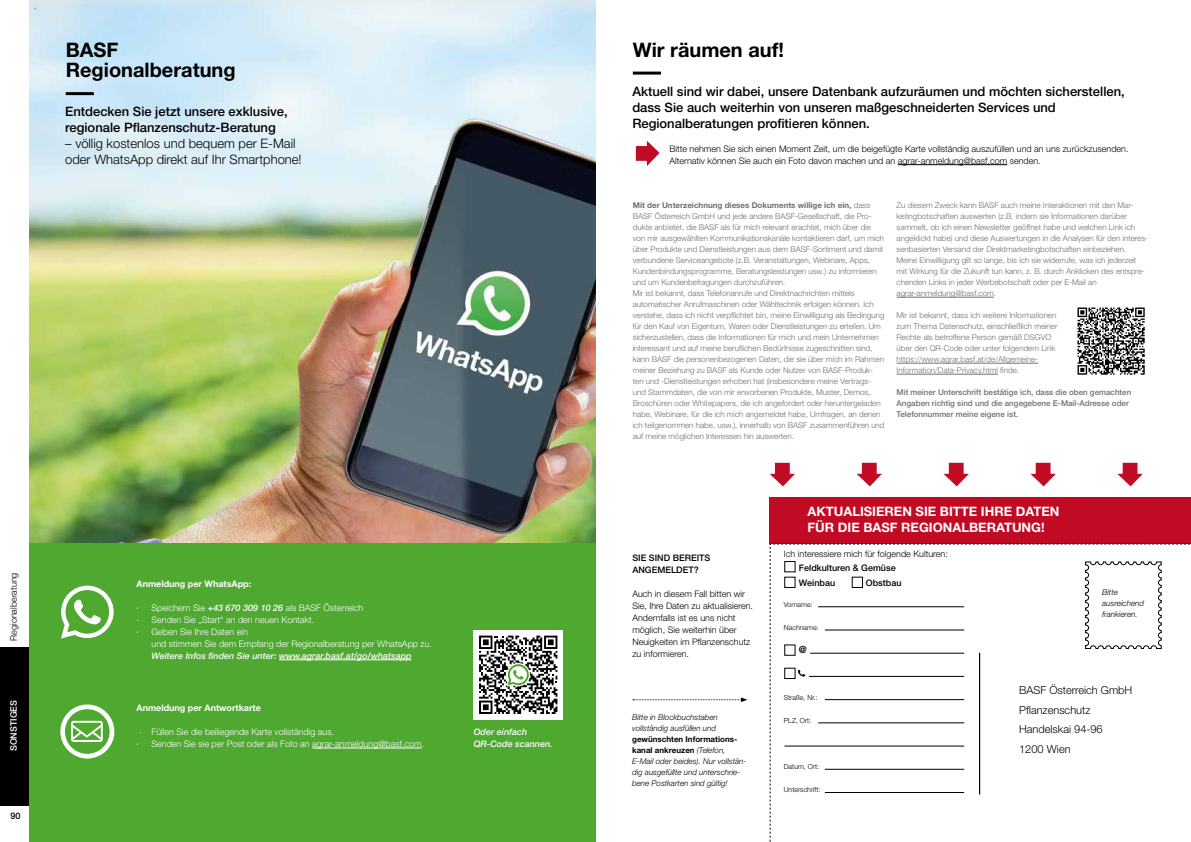
<style>
.page{position:relative;width:1191px;height:842px;background:#fff}
.page>*{position:absolute;margin:0;border:0;box-sizing:border-box;transform-origin:0 0}
.t1{font:700 20px/20px "Helvetica Neue LT Std";color:#000}
.t2{font:500 13px/16px "Helvetica Neue LT Std";color:#000}
.t3{font:300 13px/16px "Helvetica Neue LT Std";color:#000}
.t4{font:700 13px/16px "Helvetica Neue LT Std";color:#fff}
.t5{font:300 11px/19.7px "Helvetica Neue LT Std";color:#000}
.t6{font:700 10px "Helvetica Neue LT Std";color:#000}
.t7{font:300 9px/12px "Helvetica Neue LT Std";color:#000}
.t8{font:300 9px/12px "Helvetica Neue LT Std";color:#fff}
.t9{font:italic 500 9px/12px "Helvetica Neue LT Std";color:#fff}
.t10{font:500 9px/12px "Helvetica Neue LT Std";color:#000}
.t11{font:700 9px "Helvetica Neue LT Std";color:#fff}
.t12{font:500 9px "Helvetica Neue LT Std";color:#fff}
.t13{font:300 8px/11px "Helvetica Neue LT Std";color:#706f6f}
.t14{font:italic 300 8px/11px "Helvetica Neue LT Std";color:#000}
.t15{font:500 8px/11px "Helvetica Neue LT Std";color:#706f6f}
.t16{font:300 7px "Helvetica Neue LT Std";color:#000}
.s1{font-weight:700}
.s2{font-weight:500;font-style:italic}
.s3{font-weight:700;font-style:normal}
</style>
<div class="page">
<div style="left:769px;top:497px;width:422px;height:46px;background:#c10b25"></div>
<div style="left:0;top:647px;width:29px;height:159px;background:#000"></div>
<img style="left:29px;top:0;width:566px;height:543px">
<hr style="left:66px;top:92px;width:28px;height:3px;background:#000">
<hr style="left:633px;top:72px;width:28px;height:3px;background:#000">
<hr style="left:898px;top:164px;width:109px;height:1px;background:#000">
<div style="left:29px;top:543px;width:566px;height:299px;background:#4fa830"></div>
<svg style="left:61px;top:586px;width:53px;height:52px"></svg>
<svg style="left:60px;top:704px;width:54px;height:54px"></svg>
<hr style="left:312px;top:748px;width:110px;height:1px;background:#fff">
<hr style="left:279px;top:659px;width:133px;height:1px;background:#fff">
<hr style="left:896px;top:297px;width:98px;height:1px;background:#706f6f">
<hr style="left:896px;top:363px;width:142px;height:1px;background:#706f6f">
<hr style="left:896px;top:374px;width:102px;height:1px;background:#706f6f">
<svg style="left:1077px;top:307px;width:67px;height:68px"></svg>
<svg style="left:636px;top:141px;width:23px;height:25px"></svg>
<svg style="left:769px;top:463px;width:26px;height:23px"></svg>
<svg style="left:856px;top:463px;width:26px;height:23px"></svg>
<svg style="left:1030px;top:463px;width:25px;height:23px"></svg>
<svg style="left:943px;top:463px;width:26px;height:23px"></svg>
<svg style="left:1117px;top:463px;width:25px;height:23px"></svg>
<svg style="left:633px;top:697px;width:114px;height:5px"></svg>
<div style="left:473px;top:630px;width:90px;height:89px;background:#fff"></div>
<svg style="left:479px;top:635px;width:78px;height:79px"></svg>
<svg style="left:769px;top:543px;width:422px;height:299px"></svg>
<p class="t7" style="left:8px;top:641px;width:70px;rotate:-90deg">Regionalberatung</p>
<p class="t12" style="left:8px;top:751px;width:53px;rotate:-90deg">SONSTIGES</p>
<p class="t10" style="left:11px;top:810px;width:12px">90</p>
<h1 class="t1" style="left:66px;top:39px;width:171px">BASF<br>Regionalberatung</h1>
<h1 class="t1" style="left:633px;top:39px;width:153px">Wir räumen auf!</h1>
<h2 class="t2" style="left:65px;top:104px;width:224px">Entdecken Sie jetzt unsere exklusive, regionale Pflanzenschutz-Beratung</h2>
<h2 class="t3" style="left:65px;top:135px;width:238px">– völlig kostenlos und bequem per E-Mail oder WhatsApp direkt auf Ihr Smartphone!</h2>
<h2 class="t2" style="left:632px;top:83px;width:494px">Aktuell sind wir dabei, unsere Datenbank aufzuräumen und möchten sicherstellen, dass Sie auch weiterhin von unseren maßgeschneiderten Services und<br>Regionalberatungen profitieren können.</h2>
<p class="t7" style="left:669px;top:142px;width:461px">Bitte nehmen Sie sich einen Moment Zeit, um die beigefügte Karte vollständig auszufüllen und an uns zurückzusenden.<br>Alternativ können Sie auch ein Foto davon machen und an agrar-anmeldung@basf.com senden.</p>
<p class="t13" style="left:633px;top:200px;width:253px"><span class="s1">Mit der Unterzeichnung dieses Dokuments willige ich ein,</span> dass BASF Österreich GmbH und jede andere BASF-Gesellschaft, die Pro&shy;dukte anbietet, die BASF als für mich relevant erachtet, mich über die von mir ausgewählten Kommunikationskanäle kontaktieren darf, um mich über Produkte und Dienstleistungen aus dem BASF-Sortiment und damit verbundene Serviceangebote (z.B. Veranstaltungen, Webinare, Apps, Kundenbindungsprogramme, Beratungsleistungen usw.) zu informieren und um Kundenbefragungen durchzuführen.<br>Mir ist bekannt, dass Telefonanrufe und Direktnachrichten mittels automatischer Anrufmaschinen oder Wähltechnik erfolgen können. Ich verstehe, dass ich nicht verpflichtet bin, meine Einwilligung als Bedingung für den Kauf von Eigentum, Waren oder Dienstleistungen zu erteilen. Um sicherzustellen, dass die Informationen für mich und mein Unternehmen interessant und auf meine beruflichen Bedürfnisse zugeschnitten sind, kann BASF die personenbezogenen Daten, die sie über mich im Rahmen meiner Beziehung zu BASF als Kunde oder Nutzer von BASF-Produk&shy;ten und -Dienstleistungen erhoben hat (insbesondere meine Vertrags&shy;und Stammdaten, die von mir erworbenen Produkte, Muster, Demos, Broschüren oder Whitepapers, die ich angefordert oder heruntergeladen habe, Webinare, für die ich mich angemeldet habe, Umfragen, an denen ich teilgenommen habe, usw.), innerhalb von BASF zusammenführen und auf meine möglichen Interessen hin auswerten.</p>
<p class="t13" style="left:896px;top:200px;width:253px">Zu diesem Zweck kann BASF auch meine Interaktionen mit den Mar&shy;ketingbotschaften auswerten (z.B. indem sie Informationen darüber sammelt, ob ich einen Newsletter geöffnet habe und welchen Link ich angeklickt habe) und diese Auswertungen in die Analysen für den interes&shy;senbasierten Versand der Direktmarketingbotschaften einbeziehen.<br>Meine Einwilligung gilt so lange, bis ich sie widerrufe, was ich jederzeit mit Wirkung für die Zukunft tun kann, z. B. durch Anklicken des entspre&shy;chenden Links in jeder Werbebotschaft oder per E-Mail an agrar-anmeldung@basf.com.</p>
<p class="t13" style="left:896px;top:310px;width:162px">Mir ist bekannt, dass ich weitere Informationen zum Thema Datenschutz, einschließlich meiner Rechte als betroffene Person gemäß DSGVO über den QR-Code oder unter folgendem Link https://www.agrar.basf.at/de/Allgemeine-Information/Data-Privacy.html finde.</p>
<p class="t15" style="left:896px;top:387px;width:236px">Mit meiner Unterschrift bestätige ich, dass die oben gemachten<br>Angaben richtig sind und die angegebene E-Mail-Adresse oder<br>Telefonnummer meine eigene ist.</p>
<p class="t11" style="left:136px;top:578px;width:116px">Anmeldung per WhatsApp:</p>
<p class="t8" style="left:136px;top:601px;width:228px">· Speichern Sie <span class="s2">+43 670 309 10 26</span> als BASF Österreich · Senden Sie „Start“ an den neuen Kontakt.<br>· Geben Sie Ihre Daten ein</p>
<p class="t8" style="left:151px;top:637px;width:282px">und stimmen Sie dem Empfang der Regionalberatung per WhatsApp zu.</p>
<p class="t9" style="left:151px;top:650px;width:262px">Weitere Infos finden Sie unter: www.agrar.basf.at/go/whatsapp</p>
<p class="t11" style="left:136px;top:702px;width:126px">Anmeldung per Antwortkarte</p>
<p class="t8" style="left:136px;top:726px;width:289px">· Füllen Sie die beiliegende Karte vollständig aus.<br>· Senden Sie sie per Post oder als Foto an agrar-anmeldung@basf.com.</p>
<p class="t9" style="left:474px;top:726px;width:81px">Oder einfach<br>QR-Code scannen.</p>
<p class="t10" style="left:632px;top:552px;width:80px">SIE SIND BEREITS<br>ANGEMELDET?</p>
<p class="t7" style="left:632px;top:588px;width:122px">Auch in diesem Fall bitten wir<br>Sie, Ihre Daten zu aktualisieren.<br>Andernfalls ist es uns nicht möglich, Sie weiterhin über<br>Neuigkeiten im Pflanzenschutz zu informieren.</p>
<p class="t14" style="left:632px;top:711px;width:87px">Bitte in Blockbuchstaben vollständig ausfüllen und</p>
<p class="t14" style="left:632px;top:733px;width:116px"><span class="s3">gewünschten Informations&shy;kanal ankreuzen</span> (Telefon,<br>E-Mail oder beides). Nur vollstän&shy;dig ausgefüllte und unterschrie&shy;bene Postkarten sind gültig!</p>
<h2 class="t4" style="left:807px;top:503px;width:253px">AKTUALISIEREN SIE BITTE IHRE DATEN<br>FÜR DIE BASF REGIONALBERATUNG!</h2>
<p class="t7" style="left:784px;top:548px;width:166px">Ich interessiere mich für folgende Kulturen:</p>
<p class="t10" style="left:799px;top:560px;width:98px;line-height:15px">Feldkulturen &amp; Gemüse<br>Weinbau</p>
<p class="t10" style="left:866px;top:577px;width:37px">Obstbau</p>
<p class="t16" style="left:784px;top:600px;width:30px">Vorname:</p>
<p class="t16" style="left:784px;top:623px;width:36px">Nachname:</p>
<p class="t6" style="left:799px;top:643px;width:9px">@</p>
<p class="t16" style="left:784px;top:693px;width:35px">Straße, Nr.:</p>
<p class="t16" style="left:784px;top:716px;width:29px">PLZ, Ort:</p>
<p class="t16" style="left:784px;top:762px;width:37px">Datum, Ort:</p>
<p class="t16" style="left:784px;top:785px;width:38px">Unterschrift:</p>
<p class="t14" style="left:1102px;top:586px;width:43px">Bitte ausreichend frankieren.</p>
<h3 class="t5" style="left:1019px;top:680px;width:115px">BASF Österreich GmbH<br>Pflanzenschutz<br>Handelskai 94-96<br>1200 Wien</h3>
</div>
